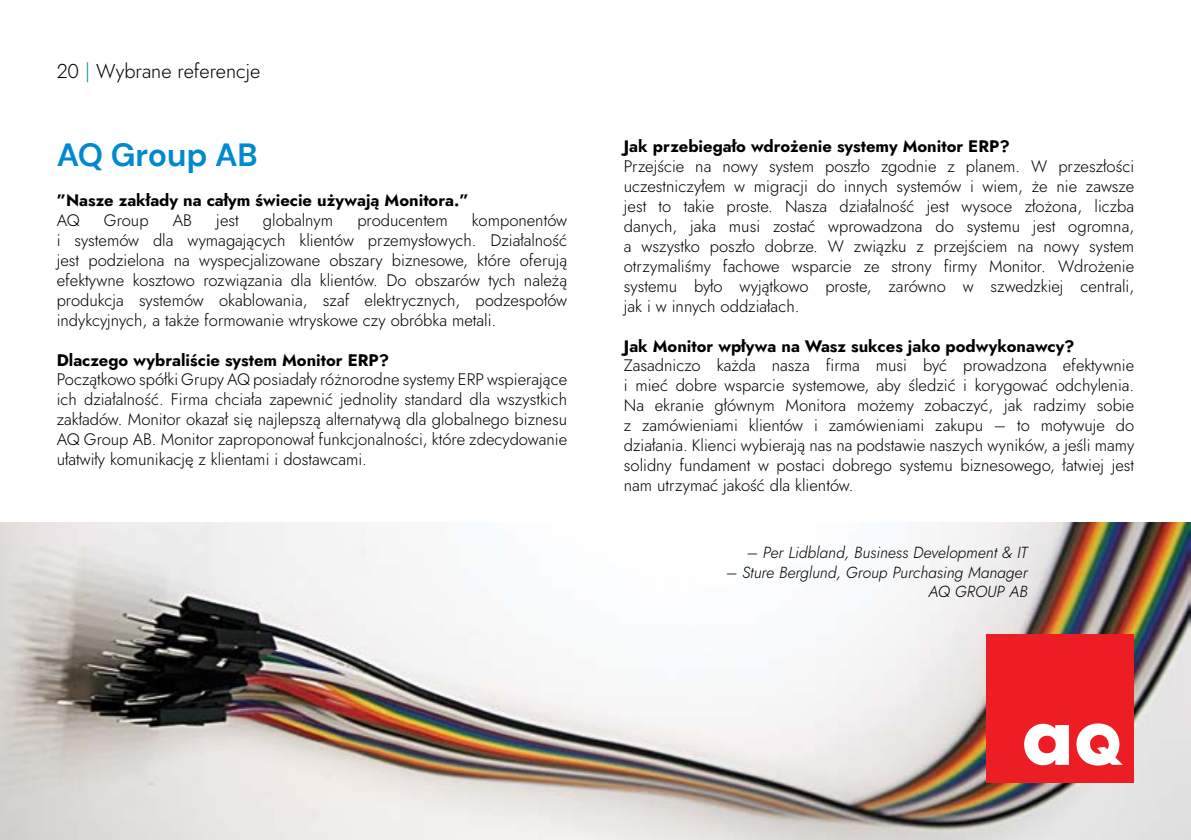
<style>
.page{position:relative;width:1191px;height:840px;background:#fff}
.page>*{position:absolute;margin:0;border:0;box-sizing:border-box;transform-origin:0 0}
.t1{font:700 32px "DM Sans";color:#0089cf}
.t2{font:300 20px "Jost";color:#000}
.t3{font:300 16.6px/20px "Jost";color:#000;text-align:justify}
.t4{font:700 16.6px "Jost";color:#000}
.t5{font:italic 300 16px/19.2px "Jost";color:#000;text-align:right}
.s1{color:#0089cf}
</style>
<div class="page">
<img style="left:0;top:522px;width:1191px;height:317px">
<div style="left:986px;top:634px;width:148px;height:148px;background:#ed1d24"></div>
<svg style="left:1076px;top:723px;width:47px;height:43px"></svg>
<svg style="left:1024px;top:723px;width:45px;height:42px"></svg>
<p class="t2" style="left:57px;top:57px;width:205px">20 <span class="s1">|</span> Wybrane referencje</p>
<h1 class="t1" style="left:57px;top:135px;width:203px">AQ Group AB</h1>
<p class="t4" style="left:57px;top:189px;width:413px">”Nasze zakłady na całym świecie używają Monitora.”</p>
<p class="t3" style="left:57px;top:210px;width:25px">AQ</p>
<p class="t3" style="left:104px;top:210px;width:46px">Group</p>
<p class="t3" style="left:173px;top:210px;width:21px">AB</p>
<p class="t3" style="left:216px;top:210px;width:24px">jest</p>
<p class="t3" style="left:263px;top:210px;width:72px">globalnym</p>
<p class="t3" style="left:357px;top:210px;width:92px">producentem</p>
<p class="t3" style="left:57px;top:210px;width:512px;text-indent:415px">komponentów i systemów dla wymagających klientów przemysłowych. Działalność jest podzielona na wyspecjalizowane obszary biznesowe, które oferują efektywne kosztowo rozwiązania dla klientów. Do obszarów tych należą produkcja systemów okablowania, szaf elektrycznych, podzespołów indykcyjnych, a także formowanie wtryskowe czy obróbka metali.</p>
<p class="t4" style="left:57px;top:348px;width:334px">Dlaczego wybraliście system Monitor ERP?</p>
<p class="t3" style="left:57px;top:369px;width:512px">Początkowo spółki Grupy AQ posiadały różnorodne systemy ERP wspierające ich działalność. Firma chciała zapewnić jednolity standard dla wszystkich zakładów. Monitor okazał się najlepszą alternatywą dla globalnego biznesu AQ Group AB. Monitor zaproponował funkcjonalności, które zdecydowanie ułatwiły komunikację z klientami i dostawcami.</p>
<p class="t4" style="left:624px;top:135px;width:387px">Jak przebiegało wdrożenie systemy Monitor ERP?</p>
<p class="t3" style="left:624px;top:156px;width:512px">Przejście na nowy system poszło zgodnie z planem. W przeszłości uczestniczyłem w migracji do innych systemów i wiem, że nie zawsze jest to takie proste. Nasza działalność jest wysoce złożona, liczba danych, jaka musi zostać wprowadzona do systemu jest ogromna, a wszystko poszło dobrze. W związku z przejściem na nowy system otrzymaliśmy fachowe wsparcie ze strony firmy Monitor. Wdrożenie systemu było wyjątkowo proste, zarówno w szwedzkiej centrali, jak i w innych oddziałach.</p>
<p class="t4" style="left:624px;top:334px;width:452px">Jak Monitor wpływa na Wasz sukces jako podwykonawcy?</p>
<p class="t3" style="left:624px;top:355px;width:512px">Zasadniczo każda nasza firma musi być prowadzona efektywnie i mieć dobre wsparcie systemowe, aby śledzić i korygować odchylenia.<br>Na ekranie głównym Monitora możemy zobaczyć, jak radzimy sobie z zamówieniami klientów i zamówieniami zakupu – to motywuje do działania. Klienci wybierają nas na podstawie naszych wyników, a jeśli mamy solidny fundament w postaci dobrego systemu biznesowego, łatwiej jest nam utrzymać jakość dla klientów.</p>
<p class="t5" style="left:746px;top:543px;width:282px">– Per Lidbland, Business Development &amp; IT</p>
<p class="t5" style="left:726px;top:562px;width:303px">– Sture Berglund, Group Purchasing Manager<br>AQ GROUP AB</p>
</div>
